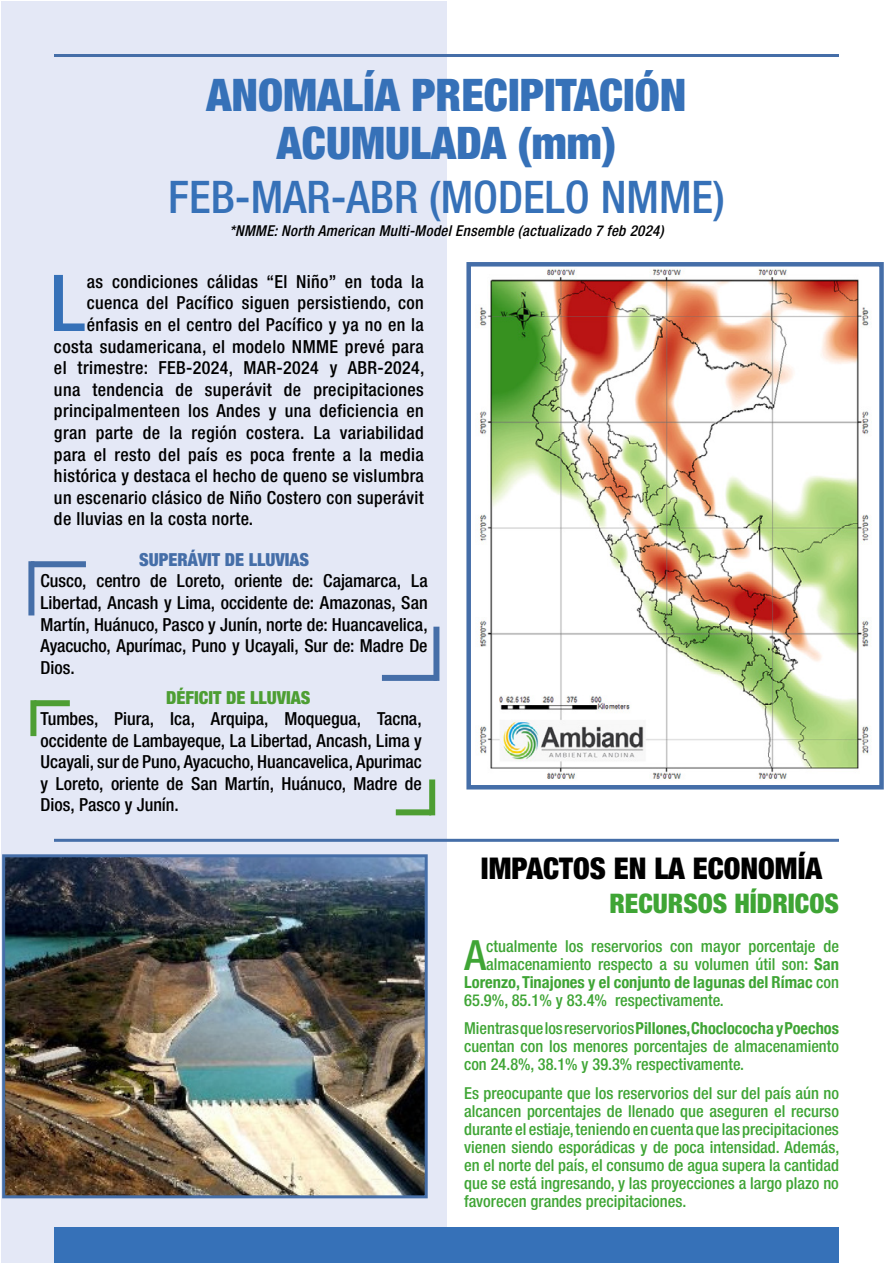
<style>
.page{position:relative;width:893px;height:1263px;background:#fff}
.page>*{position:absolute;margin:0;border:0;box-sizing:border-box;transform-origin:0 0}
.t1{font:500 condensed 78.45px "Helvetica Neue";color:#3671b8}
.t2{font:900 condensed 45px/48px "Helvetica Neue";color:#3671b8;text-align:center}
.t3{font:500 condensed 45px "Helvetica Neue";color:#3671b8}
.t4{font:500 condensed 41.7px "Helvetica Neue";color:#3fa535}
.t5{font:900 condensed 30px "Helvetica Neue";color:#000}
.t6{font:900 condensed 27px "Helvetica Neue";color:#3fa535}
.t7{font:500 condensed 18px/21.6px "Helvetica Neue";letter-spacing:.02em;color:#000;text-align:justify}
.t8{font:900 condensed 18px "Helvetica Neue";color:#456ea8}
.t9{font:900 condensed 18px "Helvetica Neue";color:#4d9e33}
.t10{font:500 condensed 16.5px/18px "Helvetica Neue";color:#3fa535;text-align:justify}
.t11{font:700 condensed 16.5px "Helvetica Neue";color:#3fa535}
.t12{font:italic 500 condensed 15px "Helvetica Neue";color:#000}
.s1{font-weight:700}
.s2{font-weight:500}
</style>
<div class="page">
<div style="left:1px;top:1px;width:445px;height:1261px;background:#e4e8f6"></div>
<div style="left:54px;top:1227px;width:785px;height:36px;background:#3671b8"></div>
<img style="left:479px;top:268px;width:393px;height:511px">
<div style="left:466px;top:262px;width:418px;height:527px;border:4px solid #456ea8"></div>
<hr style="left:54px;top:54px;width:785px;height:3px;background:#456ea8">
<div style="left:28px;top:561px;width:6px;height:54px;background:#456ea8"></div>
<div style="left:31px;top:561px;width:55px;height:6px;background:#456ea8"></div>
<div style="left:433px;top:627px;width:6px;height:54px;background:#456ea8"></div>
<div style="left:382px;top:675px;width:55px;height:6px;background:#456ea8"></div>
<div style="left:429px;top:779px;width:6px;height:36px;background:#4d9e33"></div>
<div style="left:396px;top:809px;width:35px;height:6px;background:#4d9e33"></div>
<div style="left:30px;top:700px;width:6px;height:36px;background:#4d9e33"></div>
<div style="left:34px;top:700px;width:36px;height:6px;background:#4d9e33"></div>
<hr style="left:54px;top:839px;width:785px;height:3px;background:#456ea8">
<img style="left:6px;top:858px;width:418px;height:336px">
<div style="left:2px;top:854px;width:426px;height:344px;border:3px solid #456ea8"></div>
<h2 class="t2" style="left:206px;top:70px;width:482px">ANOMALÍA PRECIPITACIÓN<br>ACUMULADA (mm)</h2>
<h2 class="t3" style="left:168px;top:170px;width:558px">FEB-MAR-ABR (MODELO NMME)</h2>
<p class="t12" style="left:229px;top:222px;width:436px">*NMME:North American Multi-ModelEnsemble (actualizado 7 feb 2024)</p>
<h1 class="t1" style="left:50px;top:256px;width:36px">L</h1>
<p class="t7" style="left:87px;top:270px;width:339px">as condiciones cálidas “El Niño” en toda la</p>
<p class="t7" style="left:87px;top:292px;width:339px">cuenca del Pacífico siguen persistiendo, con</p>
<p class="t7" style="left:87px;top:314px;width:339px">énfasis en el centro del Pacífico y ya no en la</p>
<p class="t7" style="left:54px;top:335px;width:371px">costa sudamericana, el modelo NMME prevé para</p>
<p class="t7" style="left:54px;top:357px;width:372px">el trimestre: FEB-2024, MAR-2024 y ABR-2024,</p>
<p class="t7" style="left:54px;top:378px;width:371px">una tendencia de superávit de precipitaciones</p>
<p class="t7" style="left:54px;top:400px;width:371px">principalmenteen los Andes y una deficiencia en</p>
<p class="t7" style="left:54px;top:422px;width:371px">gran parte de la región costera. La variabilidad</p>
<p class="t7" style="left:54px;top:443px;width:371px">para el resto del país es poca frente a la media</p>
<p class="t7" style="left:54px;top:465px;width:371px">histórica y destaca el hecho de queno se vislumbra</p>
<p class="t7" style="left:54px;top:486px;width:371px">un escenario clásico de Niño Costero con superávit</p>
<p class="t7" style="left:54px;top:508px;width:201px">de lluvias en la costa norte.</p>
<p class="t8" style="left:139px;top:548px;width:172px">SUPERÁVIT DE LLUVIAS</p>
<p class="t7" style="left:41px;top:570px;width:389px">Cusco, centro de Loreto, oriente de: Cajamarca, La Libertad, Ancash y Lima, occidente de: Amazonas, San Martín, Huánuco, Pasco y Junín, norte de: Huancavelica, Ayacucho, Apurímac, Puno y Ucayali, Sur de: Madre De Dios.</p>
<p class="t9" style="left:166px;top:686px;width:146px">DÉFICIT DE LLUVIAS</p>
<p class="t7" style="left:41px;top:707px;width:383px">Tumbes, Piura, Ica, Arquipa, Moquegua, Tacna, occidente de Lambayeque, La Libertad, Ancash, Lima y Ucayali, sur de Puno, Ayacucho, Huancavelica, Apurimac y Loreto, oriente de San Martín, Huánuco, Madre de Dios, Pasco y Junín.</p>
<h3 class="t5" style="left:481px;top:849px;width:343px">IMPACTOS EN LA ECONOMÍA</h3>
<h3 class="t6" style="left:609px;top:887px;width:231px">RECURSOS HÍDRICOS</h3>
<h3 class="t4" style="left:464px;top:930px;width:23px">A</h3>
<p class="t10" style="left:486px;top:936px;width:354px">ctualmente los reservorios con mayor porcentaje de</p>
<p class="t10" style="left:486px;top:954px;width:354px">almacenamiento respecto a su volumen útil son: <span class="s1">San</span></p>
<p class="t11" style="left:464px;top:972px;width:376px">Lorenzo, Tinajones y el conjunto de lagunas del Rímac <span class="s2">con</span></p>
<p class="t10" style="left:464px;top:990px;width:261px">65.9%, 85.1% y 83.4% respectivamente.</p>
<p class="t10" style="left:464px;top:1019px;width:376px">Mientras que los reservorios <span class="s1">Pillones, Choclococha y Poechos </span>cuentan con los menores porcentajes de almacenamiento con 24.8%, 38.1% y 39.3% respectivamente.</p>
<p class="t10" style="left:464px;top:1083px;width:377px">Es preocupante que los reservorios del sur del país aún no alcancen porcentajes de llenado que aseguren el recurso durante el estiaje, teniendo en cuenta que las precipitaciones vienen siendo esporádicas y de poca intensidad. Además, en el norte del país, el consumo de agua supera la cantidad que se está ingresando, y las proyecciones a largo plazo no favorecen grandes precipitaciones.</p>
</div>
